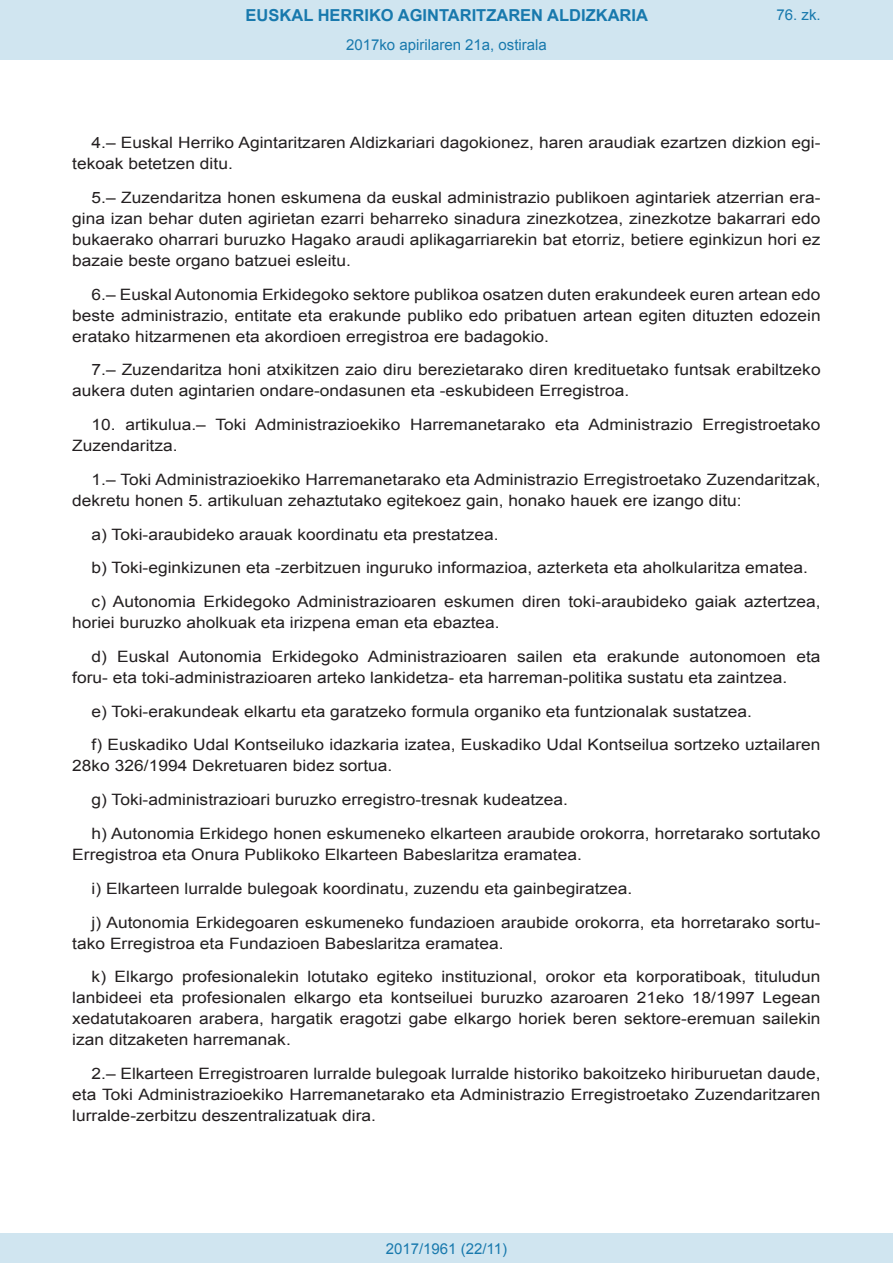
<style>
.page{position:relative;width:893px;height:1263px;background:#fff}
.page>*{position:absolute;margin:0;border:0;box-sizing:border-box;transform-origin:0 0}
.t1{font:700 16.5px "Arial";color:#1879ad}
.BOPVDetalle{font:15.6px/21px "Arial";color:#231f20;scale:1.11 1}
.Paginacion_Centro{font:15px "Arial";color:#1879ad}
</style>
<div class="page">
<div style="left:0;top:0;width:893px;height:60px;background:#d0e5f0"></div>
<div style="left:0;top:1233px;width:893px;height:30px;background:#d0e5f0"></div>
<p class="t1" style="left:246px;top:4px;width:404px">EUSKAL HERRIKO AGINTARITZAREN ALDIZKARIA</p>
<p class="Paginacion_Centro" style="left:346px;top:35px;width:202px">2017ko apirilaren 21a, ostirala</p>
<p class="Paginacion_Centro" style="left:776px;top:5px;width:46px">76. zk.</p>
<p class="BOPVDetalle" style="left:72px;top:132px;width:676px;text-indent:19px">4.– Euskal Herriko Agintaritzaren Aldizkariari dagokionez, haren araudiak ezartzen dizkion egi&shy;tekoak betetzen ditu.</p>
<p class="BOPVDetalle" style="left:72px;top:187px;width:676px;text-align:justify;text-indent:19px">5.– Zuzendaritza honen eskumena da euskal administrazio publikoen agintariek atzerrian era&shy;gina izan behar duten agirietan ezarri beharreko sinadura zinezkotzea, zinezkotze bakarrari edo bukaerako oharrari buruzko Hagako araudi aplikagarriarekin bat etorriz, betiere eginkizun hori ez bazaie beste organo batzuei esleitu.</p>
<p class="BOPVDetalle" style="left:72px;top:284px;width:676px;text-align:justify;text-indent:19px">6.– Euskal Autonomia Erkidegoko sektore publikoa osatzen duten erakundeek euren artean edo beste administrazio, entitate eta erakunde publiko edo pribatuen artean egiten dituzten edozein eratako hitzarmenen eta akordioen erregistroa ere badagokio.</p>
<p class="BOPVDetalle" style="left:72px;top:360px;width:676px;text-indent:19px">7.– Zuzendaritza honi atxikitzen zaio diru berezietarako diren kredituetako funtsak erabiltzeko aukera duten agintarien ondare-ondasunen eta -eskubideen Erregistroa.</p>
<p class="BOPVDetalle" style="left:72px;top:414px;width:676px;text-indent:19px">10. artikulua.– Toki Administrazioekiko Harremanetarako eta Administrazio Erregistroetako<br>Zuzendaritza.</p>
<p class="BOPVDetalle" style="left:72px;top:469px;width:676px;text-indent:19px">1.– Toki Administrazioekiko Harremanetarako eta Administrazio Erregistroetako Zuzendaritzak, dekretu honen 5. artikuluan zehaztutako egitekoez gain, honako hauek ere izango ditu:</p>
<p class="BOPVDetalle" style="left:92px;top:524px;width:368px">a) Toki-araubideko arauak koordinatu eta prestatzea.</p>
<p class="BOPVDetalle" style="left:92px;top:558px;width:647px">b) Toki-eginkizunen eta -zerbitzuen inguruko informazioa, azterketa eta aholkularitza ematea.</p>
<p class="BOPVDetalle" style="left:72px;top:591px;width:676px;text-indent:19px">c) Autonomia Erkidegoko Administrazioaren eskumen diren toki-araubideko gaiak aztertzea, horiei buruzko aholkuak eta irizpena eman eta ebaztea.</p>
<p class="BOPVDetalle" style="left:72px;top:646px;width:676px;text-indent:19px">d) Euskal Autonomia Erkidegoko Administrazioaren sailen eta erakunde autonomoen eta foru- eta toki-administrazioaren arteko lankidetza- eta harreman-politika sustatu eta zaintzea.</p>
<p class="BOPVDetalle" style="left:92px;top:701px;width:596px">e) Toki-erakundeak elkartu eta garatzeko formula organiko eta funtzionalak sustatzea.</p>
<p class="BOPVDetalle" style="left:72px;top:735px;width:676px;text-indent:19px">f) Euskadiko Udal Kontseiluko idazkaria izatea, Euskadiko Udal Kontseilua sortzeko uztailaren<br>28ko 326/1994 Dekretuaren bidez sortua.</p>
<p class="BOPVDetalle" style="left:92px;top:789px;width:431px">g) Toki-administrazioari buruzko erregistro-tresnak kudeatzea.</p>
<p class="BOPVDetalle" style="left:72px;top:823px;width:676px;text-indent:19px">h) Autonomia Erkidego honen eskumeneko elkarteen araubide orokorra, horretarako sortutako<br>Erregistroa eta Onura Publikoko Elkarteen Babeslaritza eramatea.</p>
<p class="BOPVDetalle" style="left:92px;top:878px;width:489px">i) Elkarteen lurralde bulegoak koordinatu, zuzendu eta gainbegiratzea.</p>
<p class="BOPVDetalle" style="left:72px;top:912px;width:676px;text-indent:19px">j) Autonomia Erkidegoaren eskumeneko fundazioen araubide orokorra, eta horretarako sortu&shy;tako Erregistroa eta Fundazioen Babeslaritza eramatea.</p>
<p class="BOPVDetalle" style="left:72px;top:966px;width:676px;text-align:justify;text-indent:19px">k) Elkargo profesionalekin lotutako egiteko instituzional, orokor eta korporatiboak, tituludun lanbideei eta profesionalen elkargo eta kontseiluei buruzko azaroaren 21eko 18/1997 Legean xedatutakoaren arabera, hargatik eragotzi gabe elkargo horiek beren sektore-eremuan sailekin izan ditzaketen harremanak.</p>
<p class="BOPVDetalle" style="left:72px;top:1063px;width:676px;text-align:justify;text-indent:19px">2.– Elkarteen Erregistroaren lurralde bulegoak lurralde historiko bakoitzeko hiriburuetan daude, eta Toki Administrazioekiko Harremanetarako eta Administrazio Erregistroetako Zuzendaritzaren lurralde-zerbitzu deszentralizatuak dira.</p>
<p class="Paginacion_Centro" style="left:386px;top:1238px;width:123px">2017/1961 (22/11)</p>
</div>
